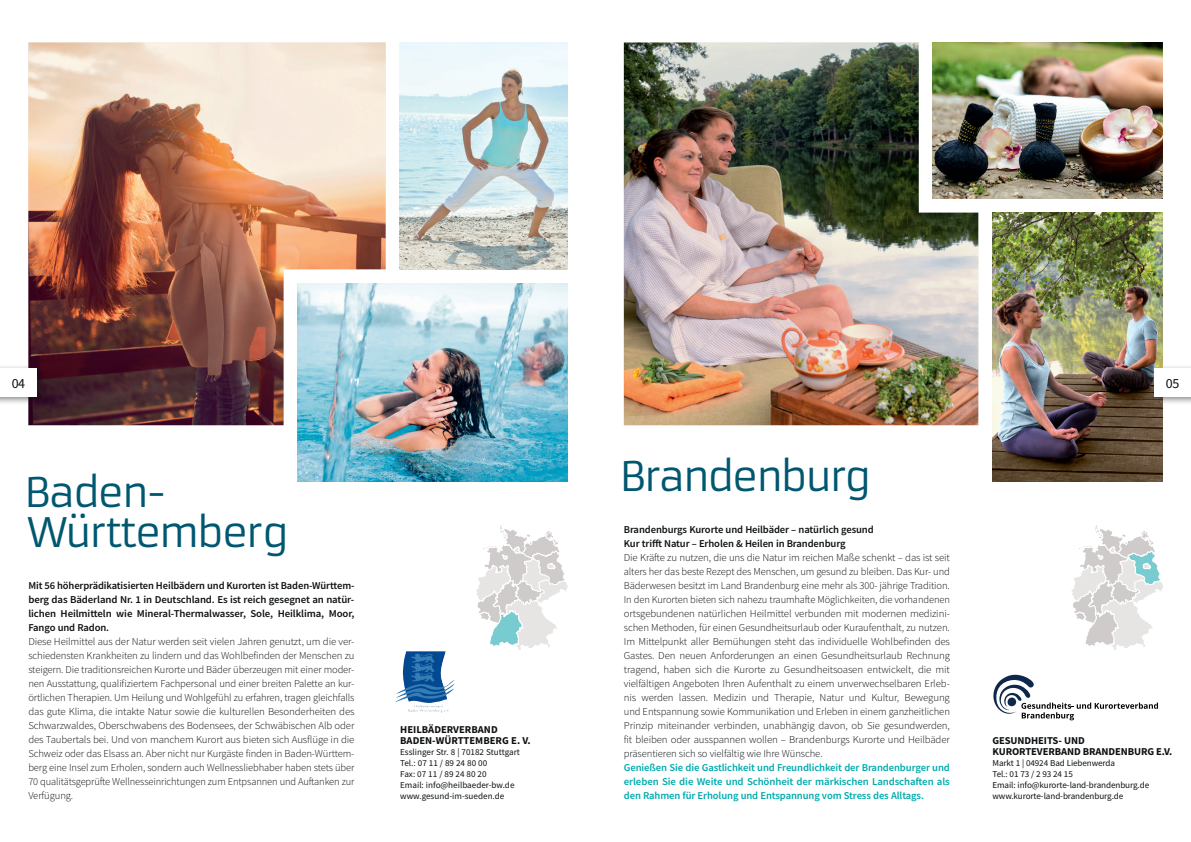
<style>
.page{position:relative;width:1191px;height:842px;background:#fff}
.page>*{position:absolute;margin:0;border:0;box-sizing:border-box;transform-origin:0 0}
.Headline-Laender{font:40px/40px "Armata";letter-spacing:-.06em;color:#005770}
.t1{font:14px "Source Sans Pro";color:#0d1012}
.Fließtext-KID-2011{font:300 10.5px/14px "Source Sans Pro";letter-spacing:-.01em;color:#0d1012;text-align:justify}
.Fließtext-KID-2011-2{font:600 10.5px/14px "Source Sans Pro";letter-spacing:-.01em;color:#0d1012;text-align:justify}
.Fließtext-KID-2011-3{font:600 10.5px/14px "Source Sans Pro";letter-spacing:-.01em;color:#00aaad;text-align:justify}
.Fließtext-KID-2011-4{font:700 10.5px/11px "Source Sans Pro";letter-spacing:-.01em;color:#0d1012}
.Fließtext-KID-2011-5{font:9px/11px "Source Sans Pro";letter-spacing:-.01em;color:#0d1012}
</style>
<div class="page">
<img style="left:624px;top:43px;width:354px;height:382px">
<img style="left:992px;top:213px;width:170px;height:269px">
<svg style="left:993px;top:675px;width:165px;height:45px"></svg>
<img style="left:28px;top:43px;width:358px;height:382px">
<svg style="left:476px;top:525px;width:92px;height:125px"></svg>
<img style="left:395px;top:651px;width:60px;height:56px">
<img style="left:400px;top:43px;width:167px;height:226px">
<img style="left:298px;top:283px;width:269px;height:199px">
<div style="left:0;top:364px;width:45px;height:41px;background:#0d1012;opacity:.5"></div>
<div style="left:0;top:369px;width:37px;height:28px;background:#fff"></div>
<div style="left:1149px;top:364px;width:42px;height:41px;background:#0d1012;opacity:.5"></div>
<div style="left:1154px;top:369px;width:37px;height:28px;background:#fff"></div>
<svg style="left:1071px;top:525px;width:92px;height:125px"></svg>
<img style="left:933px;top:43px;width:229px;height:155px">
<p class="t1" style="left:12px;top:374px;width:15px">04</p>
<p class="t1" style="left:1165px;top:374px;width:15px">05</p>
<p class="Headline-Laender" style="left:24px;top:473px;width:267px">Baden-<br>Württemberg</p>
<p class="Fließtext-KID-2011-2" style="left:28px;top:579px;width:328px">Mit 56 höherprädikatisierten Heilbädern und Kurorten ist Baden-Württem&shy;berg das Bäderland Nr. 1 in Deutschland. Es ist reich gesegnet an natür&shy;lichen Heilmitteln wie Mineral-Thermalwasser, Sole, Heilklima, Moor, Fango und Radon.</p>
<p class="Fließtext-KID-2011" style="left:28px;top:635px;width:328px">Diese Heilmittel aus der Natur werden seit vielen Jahren genutzt, um die ver&shy;schiedensten Krankheiten zu lindern und das Wohlbefinden der Menschen zu steigern. Die traditionsreichen Kurorte und Bäder überzeugen mit einer moder&shy;nen Ausstattung, qualifiziertem Fachpersonal und einer breiten Palette an kur&shy;örtlichen Therapien. Um Heilung und Wohlgefühl zu erfahren, tragen gleichfalls das gute Klima, die intakte Natur sowie die kulturellen Besonderheiten des Schwarzwaldes, Oberschwabens des Bodensees, der Schwäbischen Alb oder des Taubertals bei. Und von manchem Kurort aus bieten sich Ausflüge in die Schweiz oder das Elsass an. Aber nicht nur Kurgäste finden in Baden-Württem&shy;berg eine Insel zum Erholen, sondern auch Wellnessliebhaber haben stets über 70 qualitätsgeprüfte Wellnesseinrichtungen zum Entpsannen und Auftanken zur Verfügung.</p>
<p class="Fließtext-KID-2011-4" style="left:400px;top:724px;width:132px">HEILBÄDERVERBAND<br>BADEN-WÜRTTEMBERG E. V.</p>
<p class="Fließtext-KID-2011-5" style="left:400px;top:747px;width:121px">Esslinger Str. 8 | 70182 Stuttgart</p>
<p class="Fließtext-KID-2011-5" style="left:400px;top:758px;width:89px">Tel.: 07 11 / 89 24 80 00<br>Fax: 07 11 / 89 24 80 20</p>
<p class="Fließtext-KID-2011-5" style="left:400px;top:780px;width:116px">Email: info@heilbaeder-bw.de</p>
<p class="Fließtext-KID-2011-5" style="left:400px;top:791px;width:106px">www.gesund-im-sueden.de</p>
<p class="Headline-Laender" style="left:619px;top:457px;width:253px">Brandenburg</p>
<p class="Fließtext-KID-2011-2" style="left:624px;top:523px;width:251px">Brandenburgs Kurorte und Heilbäder – natürlich gesund</p>
<p class="Fließtext-KID-2011-2" style="left:624px;top:537px;width:223px">Kur trifft Natur – Erholen &amp; Heilen in Brandenburg</p>
<p class="Fließtext-KID-2011" style="left:624px;top:551px;width:328px">Die Kräfte zu nutzen, die uns die Natur im reichen Maße schenkt – das ist seit alters her das beste Rezept des Menschen, um gesund zu bleiben. Das Kur- und Bäderwesen besitzt im Land Brandenburg eine mehr als 300- jährige Tradition.</p>
<p class="Fließtext-KID-2011" style="left:624px;top:593px;width:328px">In den Kurorten bieten sich nahezu traumhafte Möglichkeiten, die vorhandenen ortsgebundenen natürlichen Heilmittel verbunden mit modernen medizini&shy;schen Methoden, für einen Gesundheitsurlaub oder Kuraufenthalt, zu nutzen.<br>Im Mittelpunkt aller Bemühungen steht das individuelle Wohlbefinden des Gastes. Den neuen Anforderungen an einen Gesundheitsurlaub Rechnung tragend, haben sich die Kurorte zu Gesundheitsoasen entwickelt, die mit vielfältigen Angeboten Ihren Aufenthalt zu einem unverwechselbaren Erleb&shy;nis werden lassen. Medizin und Therapie, Natur und Kultur, Bewegung und Entspannung sowie Kommunikation und Erleben in einem ganzheitlichen Prinzip miteinander verbinden, unabhängig davon, ob Sie gesundwerden, fit bleiben oder ausspannen wollen – Brandenburgs Kurorte und Heilbäder präsentieren sich so vielfältig wie Ihre Wünsche.</p>
<p class="Fließtext-KID-2011-3" style="left:624px;top:761px;width:327px">Genießen Sie die Gastlichkeit und Freundlichkeit der Brandenburger und erleben Sie die Weite und Schönheit der märkischen Landschaften als den Rahmen für Erholung und Entspannung vom Stress des Alltags.</p>
<p class="Fließtext-KID-2011-4" style="left:992px;top:735px;width:181px">GESUNDHEITS- UND<br>KURORTEVERBAND BRANDENBURG E.V.</p>
<p class="Fließtext-KID-2011-5" style="left:992px;top:758px;width:124px">Markt 1 | 04924 Bad Liebenwerda</p>
<p class="Fließtext-KID-2011-5" style="left:992px;top:769px;width:82px">Tel.: 01 73 / 2 93 24 15</p>
<p class="Fließtext-KID-2011-5" style="left:992px;top:780px;width:158px">Email: info@kurorte-land-brandenburg.de</p>
<p class="Fließtext-KID-2011-5" style="left:992px;top:791px;width:132px">www.kurorte-land-brandenburg.de</p>
</div>
